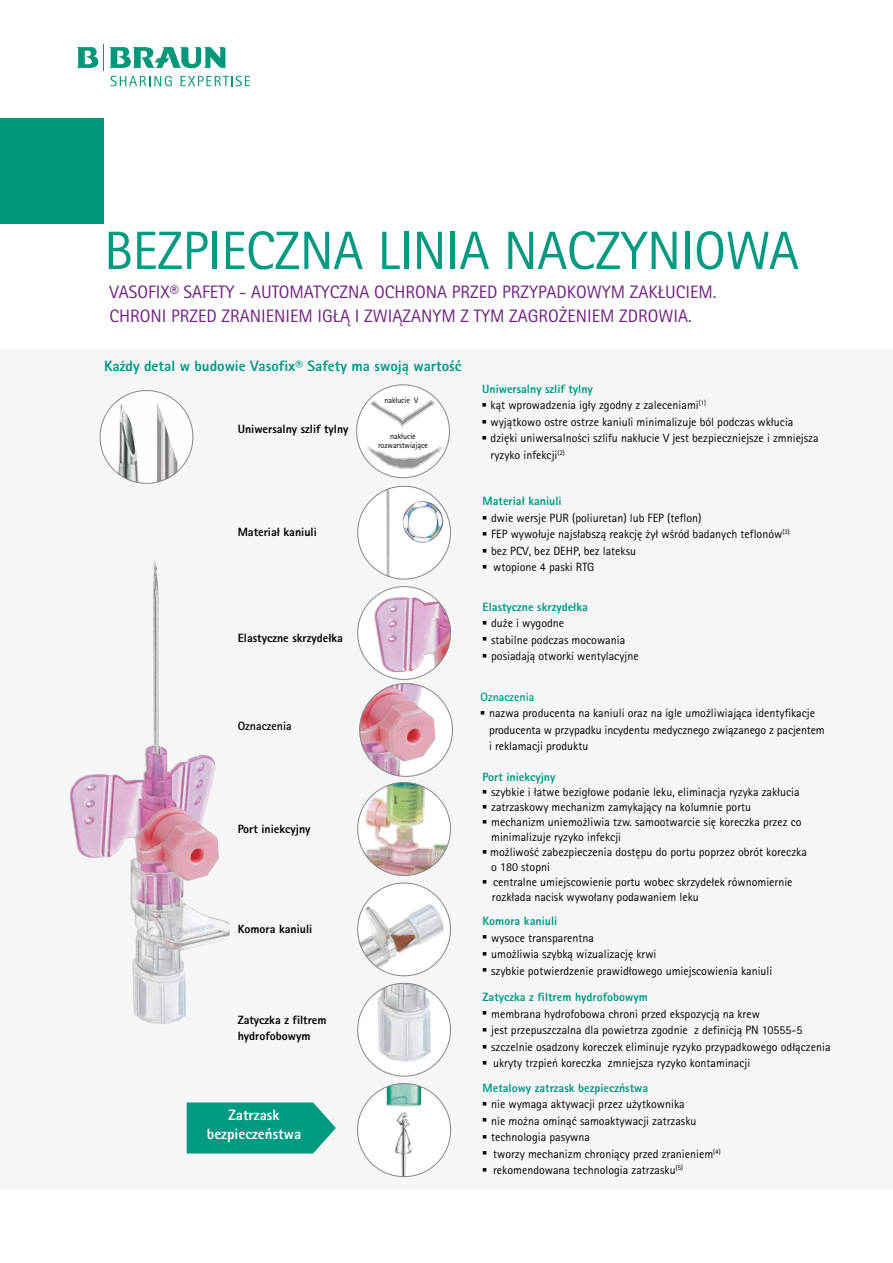
<style>
.page{position:relative;width:893px;height:1263px;background:#fff}
.page>*{position:absolute;margin:0;border:0;box-sizing:border-box;transform-origin:0 0}
.t1{font:54px "Rotis Sans Serif Pro";letter-spacing:-.01em;color:#009982}
.t2{font:18px/24px "Rotis Sans Serif Pro";color:#722283}
.t3{font:800 15px "Rotis Sans Serif Pro";color:#009982}
.t4{font:800 15px/19.5px "Rotis Sans Serif Pro";color:#fff;text-align:center}
.t5{font:12px/16.5px "Rotis Sans Serif Pro";color:#000}
.t6{font:800 12px "Rotis Sans Serif Pro";color:#009982}
.t7{font:800 12px/16.5px "Rotis Sans Serif Pro";color:#000}
.t8{font:700 12px "Rotis Sans Serif Pro";color:#009982}
.t9{font:700 12px "Rotis Sans Serif Pro";color:#000}
.t10{font:8.25px/9px "Rotis Sans Serif Pro";letter-spacing:-.01em;color:#000;text-align:center}
</style>
<div class="page">
<div style="left:0;top:349px;width:893px;height:840px;background:#f6f6f6"></div>
<img style="left:100px;top:390px;width:93px;height:94px;border-radius:47px">
<img style="left:69px;top:560px;width:161px;height:464px">
<div style="left:358px;top:486px;width:92px;height:93px;background:#fff;border-radius:50%"></div>
<img style="left:385px;top:488px;width:5px;height:89px">
<div style="left:358px;top:587px;width:92px;height:92px;background:#fff;border-radius:50%"></div>
<img style="left:373px;top:597px;width:78px;height:75px">
<img style="left:363px;top:782px;width:88px;height:94px">
<div style="left:358px;top:883px;width:92px;height:93px;background:#fff;border-radius:50%"></div>
<img style="left:359px;top:904px;width:85px;height:64px">
<div style="left:358px;top:983px;width:92px;height:93px;background:#fff;border-radius:50%"></div>
<img style="left:377px;top:983px;width:54px;height:79px">
<div style="left:357px;top:385px;width:92px;height:93px;background:#fff;border-radius:50%"></div>
<img style="left:363px;top:396px;width:77px;height:60px">
<img style="left:365px;top:438px;width:78px;height:35px">
<img style="left:400px;top:499px;width:44px;height:44px;border-radius:22px">
<img style="left:357px;top:1083px;width:94px;height:94px;border-radius:47px">
<svg style="left:187px;top:1102px;width:149px;height:51px;background:#14a08b"></svg>
<svg style="left:111px;top:76px;width:61px;height:10px"></svg>
<svg style="left:181px;top:76px;width:69px;height:10px"></svg>
<svg style="left:77px;top:44px;width:149px;height:26px"></svg>
<div style="left:0;top:119px;width:103px;height:105px;background:#009879"></div>
<div style="left:360px;top:684px;width:92px;height:92px;background:#fff;border-radius:50%"></div>
<img style="left:359px;top:683px;width:77px;height:93px">
<h1 class="t1" style="left:104px;top:219px;width:696px">BEZPIECZNA LINIA NACZYNIOWA</h1>
<h2 class="t2" style="left:109px;top:280px;width:608px">VASOFIX® SAFETY - AUTOMATYCZNA OCHRONA PRZED PRZYPADKOWYM ZAKŁUCIEM.<br>CHRONI PRZED ZRANIENIEM IGŁĄ I ZWIĄZANYM Z TYM ZAGROŻENIEM ZDROWIA.</h2>
<p class="t3" style="left:104px;top:356px;width:359px">Każdy detal w budowie Vasofix® Safety ma swoją wartość</p>
<p class="t7" style="left:238px;top:421px;width:112px">Uniwersalny szlif tylny</p>
<p class="t10" style="left:385px;top:396px;width:35px">nakłucie V</p>
<p class="t10" style="left:378px;top:432px;width:51px">nakłucie rozwarstwiające</p>
<p class="t7" style="left:238px;top:523px;width:81px">Materiał kaniuli</p>
<p class="t7" style="left:238px;top:629px;width:107px">Elastyczne skrzydełka</p>
<p class="t9" style="left:238px;top:718px;width:56px">Oznaczenia</p>
<p class="t7" style="left:238px;top:821px;width:74px">Port iniekcyjny</p>
<p class="t7" style="left:238px;top:921px;width:76px">Komora kaniuli</p>
<p class="t7" style="left:238px;top:1011px;width:90px">Zatyczka z filtrem hydrofobowym</p>
<p class="t4" style="left:207px;top:1105px;width:96px">Zatrzask bezpieczeństwa</p>
<p class="t6" style="left:482px;top:381px;width:112px">Uniwersalny szlif tylny</p>
<p class="t5" style="left:482px;top:397px;width:226px">■ kąt wprowadzenia igły zgodny z zaleceniami<sup>(1)</sup></p>
<p class="t5" style="left:482px;top:414px;width:313px">■ wyjątkowo ostre ostrze kaniuli minimalizuje ból podczas wkłucia</p>
<p class="t5" style="left:491px;top:430px;width:330px;text-indent:-8px">■ dzięki uniwersalności szlifu nakłucie V jest bezpieczniejsze i zmniejsza ryzyko infekcji<sup>(2)</sup></p>
<p class="t6" style="left:483px;top:494px;width:81px">Materiał kaniuli</p>
<p class="t5" style="left:483px;top:510px;width:220px">■ dwie wersje PUR (poliuretan) lub FEP (teflon)</p>
<p class="t5" style="left:483px;top:526px;width:309px">■ FEP wywołuje najsłabszą reakcję żył wśród badanych teflonów<sup>(3)</sup></p>
<p class="t5" style="left:483px;top:543px;width:155px">■ bez PCV, bez DEHP, bez lateksu</p>
<p class="t5" style="left:483px;top:559px;width:113px">■ wtopione 4 paski RTG</p>
<p class="t6" style="left:483px;top:599px;width:107px">Elastyczne skrzydełka</p>
<p class="t5" style="left:483px;top:615px;width:83px">■ duże i wygodne</p>
<p class="t5" style="left:483px;top:631px;width:144px">■ stabilne podczas mocowania</p>
<p class="t5" style="left:483px;top:648px;width:158px">■ posiadają otworki wentylacyjne</p>
<p class="t8" style="left:480px;top:689px;width:56px">Oznaczenia</p>
<p class="t5" style="left:489px;top:705px;width:337px;text-indent:-8px">■ nazwa producenta na kaniuli oraz na igle umożliwiająca identyfikacje producenta w przypadku incydentu medycznego związanego z pacjentem i reklamacji produktu</p>
<p class="t6" style="left:483px;top:769px;width:74px">Port iniekcyjny</p>
<p class="t5" style="left:483px;top:783px;width:319px">■ szybkie i łatwe bezigłowe podanie leku, eliminacja ryzyka zakłucia</p>
<p class="t5" style="left:483px;top:798px;width:270px">■ zatrzaskowy mechanizm zamykający na kolumnie portu</p>
<p class="t5" style="left:491px;top:814px;width:312px;line-height:15px;text-indent:-8px">■ mechanizm uniemożliwia tzw. samootwarcie się koreczka przez co minimalizuje ryzyko infekcji</p>
<p class="t5" style="left:491px;top:844px;width:317px;line-height:15px;text-indent:-8px">■ możliwość zabezpieczenia dostępu do portu poprzez obrót koreczka o 180 stopni</p>
<p class="t5" style="left:492px;top:874px;width:302px;line-height:15px;text-indent:-9px">■ centralne umiejscowienie portu wobec skrzydełek równomiernie rozkłada nacisk wywołany podawaniem leku</p>
<p class="t6" style="left:483px;top:913px;width:76px">Komora kaniuli</p>
<p class="t5" style="left:483px;top:929px;width:113px">■ wysoce transparentna</p>
<p class="t5" style="left:483px;top:946px;width:175px">■ umożliwia szybką wizualizację krwi</p>
<p class="t5" style="left:483px;top:962px;width:291px">■ szybkie potwierdzenie prawidłowego umiejscowienia kaniuli</p>
<p class="t6" style="left:483px;top:989px;width:167px">Zatyczka z filtrem hydrofobowym</p>
<p class="t5" style="left:483px;top:1005px;width:279px">■ membrana hydrofobowa chroni przed ekspozycją na krew</p>
<p class="t5" style="left:483px;top:1022px;width:321px">■ jest przepuszczalna dla powietrza zgodnie z definicją PN 10555-5</p>
<p class="t5" style="left:483px;top:1038px;width:349px">■ szczelnie osadzony koreczek eliminuje ryzyko przypadkowego odłączenia</p>
<p class="t5" style="left:483px;top:1055px;width:269px">■ ukryty trzpień koreczka zmniejsza ryzyko kontaminacji</p>
<p class="t6" style="left:483px;top:1080px;width:167px">Metalowy zatrzask bezpieczństwa</p>
<p class="t5" style="left:483px;top:1096px;width:204px">■ nie wymaga aktywacji przez użytkownika</p>
<p class="t5" style="left:483px;top:1112px;width:215px">■ nie można ominąć samoaktywacji zatrzasku</p>
<p class="t5" style="left:483px;top:1129px;width:109px">■ technologia pasywna</p>
<p class="t5" style="left:483px;top:1145px;width:240px">■ tworzy mechanizm chroniący przed zranieniem<sup>(4)</sup></p>
<p class="t5" style="left:483px;top:1162px;width:202px">■ rekomendowana technologia zatrzasku<sup>(5)</sup></p>
</div>
